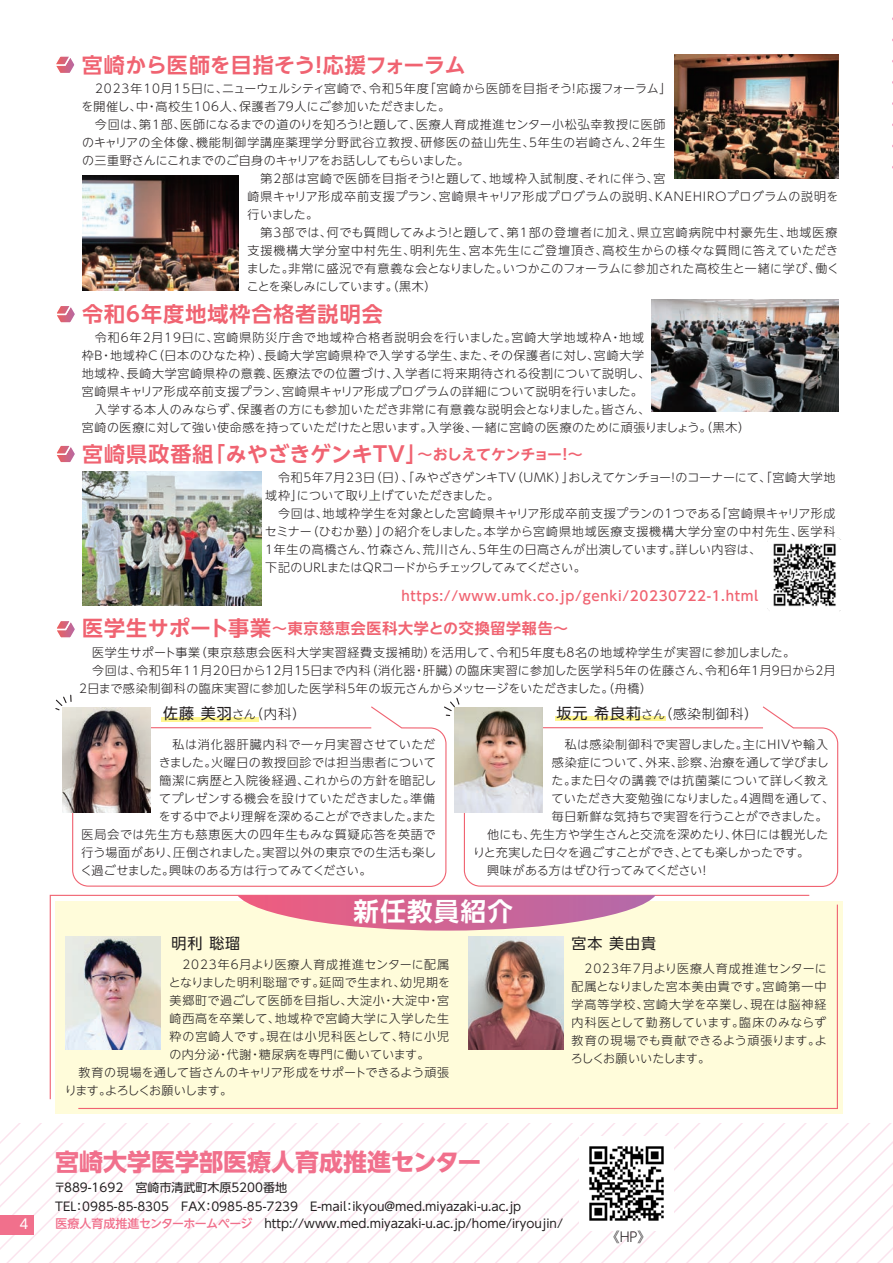
<style>
.page{position:relative;width:893px;height:1263px;background:#fff}
.page>*{position:absolute;margin:0;border:0;box-sizing:border-box;transform-origin:0 0}
.t1{font:700 25.5px "UD Shin Go NT Pro De";letter-spacing:.05em;color:#fff}
.t2{font:700 24px "UD Shin Go NT Pro";color:#f1708c}
.t3{font:700 21px "UD Shin Go NT Pro De";letter-spacing:.02em;color:#f06371}
.t4{font:700 21px "UD Shin Go NT Pro De";letter-spacing:-.005em;color:#f06371}
.t5{font:700 21px "UD Shin Go NT Pro De";letter-spacing:.05em;color:#f06371}
.t6{font:700 15px "UD Shin Go NT Pro De";letter-spacing:.05em;color:#f06371}
.t7{font:15px "UD Shin Go NT Pro";letter-spacing:.06em;color:#231f20}
.t8{font:500 13.5px "UD Shin Go NT Pro";letter-spacing:.05em;color:#f06371}
.t9{font:300 13.5px "UD Shin Go NT Pro";letter-spacing:.06em;color:#231f20}
.t10{font:13.5px "UD Shin Go NT Pro";color:#fff}
.t11{font:300 12px/18px "UD Shin Go NT Pro";letter-spacing:.03em;color:#231f20}
.t12{font:12px/19.5px "UD Shin Go NT Pro";color:#231f20}
.t13{font:300 12px "UD Shin Go NT Pro";letter-spacing:.065em;color:#231f20}
.t14{font:300 12px "UD Shin Go NT Pro";letter-spacing:.08em;color:#231f20}
.t15{font:300 12px "UD Shin Go NT Pro";letter-spacing:-.035em;color:#231f20}
.t16{font:300 12px "UD Shin Go NT Pro";letter-spacing:-.005em;color:#231f20}
.t17{font:300 12px "UD Shin Go NT Pro";letter-spacing:.06em;color:#231f20}
.t18{font:300 12px "UD Shin Go NT Pro";letter-spacing:.005em;color:#231f20}
.t19{font:300 12px "UD Shin Go NT Pro";letter-spacing:.01em;color:#231f20}
.t20{font:300 12px "UD Shin Go NT Pro";letter-spacing:-.02em;color:#231f20}
.t21{font:300 12px "UD Shin Go NT Pro";letter-spacing:-.015em;color:#231f20}
.t22{font:300 12px "UD Shin Go NT Pro";letter-spacing:.075em;color:#231f20}
.t23{font:300 12px "UD Shin Go NT Pro";letter-spacing:-.03em;color:#231f20}
.t24{font:300 12px "UD Shin Go NT Pro";letter-spacing:.05em;color:#231f20}
.t25{font:300 12px "UD Shin Go NT Pro";letter-spacing:-.055em;color:#231f20}
.s1{font-size:15px}
.s2{font-size:21px}
.s3{font-weight:300;font-size:12px}
.s4{font-weight:300;font-size:13.5px}
.s5{font-weight:400;font-size:15px}
.s6{font-size:12px}
.s7{font-weight:500;color:#f1708c}
</style>
<div class="page">
<svg style="left:892px;top:17px;width:1px;height:152px"></svg>
<svg style="left:319px;top:1124px;width:22px;height:139px"></svg>
<svg style="left:341px;top:1124px;width:21px;height:139px"></svg>
<svg style="left:362px;top:1124px;width:21px;height:139px"></svg>
<svg style="left:383px;top:1124px;width:21px;height:139px"></svg>
<svg style="left:404px;top:1124px;width:22px;height:139px"></svg>
<svg style="left:426px;top:1124px;width:21px;height:139px"></svg>
<svg style="left:447px;top:1124px;width:21px;height:139px"></svg>
<svg style="left:468px;top:1124px;width:21px;height:139px"></svg>
<svg style="left:489px;top:1124px;width:21px;height:139px"></svg>
<svg style="left:510px;top:1124px;width:22px;height:139px"></svg>
<svg style="left:532px;top:1124px;width:21px;height:139px"></svg>
<svg style="left:553px;top:1124px;width:21px;height:139px"></svg>
<svg style="left:574px;top:1124px;width:319px;height:139px"></svg>
<div style="left:0;top:1215px;width:34px;height:19px;background:#f1708c"></div>
<div style="left:55px;top:901px;width:787px;height:213px;background:#fffcda"></div>
<img style="left:580px;top:1137px;width:93px;height:93px">
<img style="left:82px;top:175px;width:157px;height:116px">
<img style="left:674px;top:54px;width:164px;height:125px">
<svg style="left:56px;top:56px;width:19px;height:17px"></svg>
<img style="left:652px;top:299px;width:186px;height:113px">
<svg style="left:57px;top:306px;width:18px;height:17px"></svg>
<img style="left:767px;top:537px;width:74px;height:74px">
<img style="left:82px;top:471px;width:180px;height:134px">
<svg style="left:57px;top:445px;width:18px;height:18px"></svg>
<svg style="left:49px;top:894px;width:761px;height:206px"></svg>
<svg style="left:77px;top:903px;width:761px;height:206px"></svg>
<svg style="left:237px;top:895px;width:419px;height:36px"></svg>
<div style="left:464px;top:727px;width:374px;height:160px;border:1px solid #f06371;border-radius:16px"></div>
<div style="left:72px;top:727px;width:375px;height:160px;border:1px solid #f06371;border-radius:16px"></div>
<hr style="left:161px;top:717px;width:98px;height:4px;background:#fff690">
<div style="left:555px;top:716px;width:110px;height:5px;background:#fff690"></div>
<img style="left:455px;top:707px;width:88px;height:106px">
<svg style="left:57px;top:621px;width:18px;height:17px"></svg>
<svg style="left:444px;top:697px;width:16px;height:19px"></svg>
<svg style="left:55px;top:695px;width:17px;height:16px"></svg>
<img style="left:62px;top:707px;width:89px;height:106px">
<p class="t10" style="left:20px;top:1213px;width:10px">4</p>
<h3 class="t4" style="left:82px;top:48px;width:386px">宮崎から医師を目指そう！応援フォーラム</h3>
<p class="t11" style="left:82px;top:79px;width:591px">　2023年10月15日に、ニューウェルシティ宮崎で、令和5年度「宮崎から医師を目指そう！応援フォーラム」</p>
<p class="t17" style="left:81px;top:97px;width:370px">を開催し、中・高校生106人、保護者79人にご参加いただきました。</p>
<p class="t11" style="left:82px;top:115px;width:585px">　今回は、第1部、医師になるまでの道のりを知ろう！と題して、医療人育成推進センター小松弘幸教授に医師</p>
<p class="t13" style="left:82px;top:133px;width:585px">のキャリアの全体像、機能制御学講座薬理学分野武谷立教授、研修医の益山先生、5年生の岩崎さん、2年生</p>
<p class="t15" style="left:82px;top:151px;width:389px">の三重野さんにこれまでのご自身のキャリアをお話ししてもらいました。</p>
<p class="t11" style="left:248px;top:169px;width:419px">　第2部は宮崎で医師を目指そう！と題して、地域枠入試制度、それに伴う、宮</p>
<p class="t11" style="left:248px;top:187px;width:592px">崎県キャリア形成卒前支援プラン、宮崎県キャリア形成プログラムの説明、KANEHIROプログラムの説明を</p>
<p class="t11" style="left:248px;top:205px;width:72px">行いました。</p>
<p class="t14" style="left:248px;top:223px;width:591px">　第3部では、何でも質問してみよう！と題して、第1部の登壇者に加え、県立宮崎病院中村豪先生、地域医療</p>
<p class="t14" style="left:248px;top:241px;width:592px">支援機構大学分室中村先生、明利先生、宮本先生にご登壇頂き、高校生からの様々な質問に答えていただき</p>
<p class="t11" style="left:247px;top:259px;width:594px">ました。非常に盛況で有意義な会となりました。いつかこのフォーラムに参加された高校生と一緒に学び、働く</p>
<p class="t15" style="left:247px;top:277px;width:191px">ことを楽しみにしています。（黒木）</p>
<h3 class="t5" style="left:82px;top:296px;width:302px">令和6年度地域枠合格者説明会</h3>
<p class="t11" style="left:82px;top:328px;width:670px">　令和6年2月19日に、宮崎県防災庁舎で地域枠合格者説明会を行いました。宮崎大学地域枠A・地域<br>枠B・地域枠C（日本のひなた枠）、長崎大学宮崎県枠で入学する学生、また、その保護者に対し、宮崎大学<br>地域枠、長崎大学宮崎県枠の意義、医療法での位置づけ、入学者に将来期待される役割について説明し、<br>宮崎県キャリア形成卒前支援プラン、宮崎県キャリア形成プログラムの詳細について説明を行いました。<br>　入学する本人のみならず、保護者の方にも参加いただき非常に有意義な説明会となりました。皆さん、<br>宮崎の医療に対して強い使命感を持っていただけたと思います。入学後、一緒に宮崎の医療のために頑張りましょう。（黒木）</p>
<h3 class="t3" style="left:82px;top:437px;width:502px">宮崎県政番組「みやざきゲンキTV」<span class="s1">～おしえてケンチョー！～</span></h3>
<p class="t11" style="left:265px;top:468px;width:572px">　令和5年7月23日（日）、「みやざきゲンキTV（UMK）」おしえてケンチョー！のコーナーにて、「宮崎大学地域枠」について取り上げていただきました。<br>　今回は、地域枠学生を対象とした宮崎県キャリア形成卒前支援プランの１つである「宮崎県キャリア形成セミナー（ひむか塾）」の紹介をしました。本学から宮崎県地域医療支援機構大学分室の中村先生、医学科1年生の高橋さん、竹森さん、荒川さん、5年生の日高さんが出演しています。詳しい内容は、<br>下記のURLまたはQRコードからチェックしてみてください。</p>
<p class="t8" style="left:401px;top:585px;width:358px">https://www.umk.co.jp/genki/20230722-1.html</p>
<p class="t6" style="left:82px;top:616px;width:488px"><span class="s2">医学生サポート事業</span>～東京慈恵会医科大学との交換留学報告～</p>
<p class="t11" style="left:77px;top:643px;width:760px">　医学生サポート事業（東京慈恵会医科大学実習経費支援補助）を活用して、令和５年度も８名の地域枠学生が実習に参加しました。<br>　今回は、令和5年11月20日から１２月１５日まで内科（消化器・肝臓）の臨床実習に参加した医学科５年の佐藤さん、令和６年１月９日から２月<br>２日まで感染制御科の臨床実習に参加した医学科５年の坂元さんからメッセージをいただきました。（舟橋）</p>
<p class="t7" style="left:163px;top:702px;width:144px">佐藤 美羽<span class="s3">さん</span><span class="s4">（内科）</span></p>
<p class="t9" style="left:557px;top:703px;width:203px"><span class="s5">坂元 希良莉</span><span class="s6">さん</span>（感染制御科）</p>
<p class="t24" style="left:160px;top:734px;width:277px">　私は消化器肝臓内科で一ヶ月実習させていただ</p>
<p class="t11" style="left:159px;top:752px;width:278px">きました。火曜日の教授回診では担当患者について</p>
<p class="t11" style="left:160px;top:770px;width:278px">簡潔に病歴と入院後経過、これからの方針を暗記し</p>
<p class="t11" style="left:159px;top:788px;width:278px">てプレゼンする機会を設けていただきました。準備</p>
<p class="t23" style="left:159px;top:806px;width:278px">をする中でより理解を深めることができました。また</p>
<p class="t13" style="left:82px;top:824px;width:355px">医局会では先生方も慈恵医大の四年生もみな質疑応答を英語で</p>
<p class="t11" style="left:82px;top:842px;width:356px">行う場面があり、圧倒されました。実習以外の東京での生活も楽し</p>
<p class="t21" style="left:80px;top:860px;width:293px">く過ごせました。興味のある方は行ってみてください。</p>
<p class="t11" style="left:552px;top:734px;width:278px">　私は感染制御科で実習しました。主にHIVや輸入</p>
<p class="t11" style="left:552px;top:752px;width:278px">感染症について、外来、診察、治療を通して学びまし</p>
<p class="t11" style="left:551px;top:770px;width:279px">た。また日々の講義では抗菌薬について詳しく教え</p>
<p class="t11" style="left:551px;top:788px;width:284px">ていただき大変勉強になりました。4週間を通して、</p>
<p class="t16" style="left:552px;top:806px;width:277px">毎日新鮮な気持ちで実習を行うことができました。</p>
<p class="t19" style="left:474px;top:824px;width:356px">　他にも、先生方や学生さんと交流を深めたり、休日には観光した</p>
<p class="t20" style="left:473px;top:842px;width:338px">りと充実した日々を過ごすことができ、とても楽しかったです。</p>
<p class="t16" style="left:474px;top:860px;width:238px">　興味がある方はぜひ行ってみてください！</p>
<h1 class="t1" style="left:354px;top:890px;width:161px">新任教員紹介</h1>
<p class="t7" style="left:172px;top:931px;width:70px">明利 聡瑠</p>
<p class="t7" style="left:571px;top:931px;width:86px">宮本 美由貴</p>
<p class="t22" style="left:170px;top:955px;width:281px">　2023年6月より医療人育成推進センターに配属</p>
<p class="t11" style="left:169px;top:973px;width:283px">となりました明利聡瑠です。延岡で生まれ、幼児期を</p>
<p class="t11" style="left:170px;top:991px;width:281px">美郷町で過ごして医師を目指し、大淀小・大淀中・宮</p>
<p class="t11" style="left:170px;top:1009px;width:281px">崎西高を卒業して、地域枠で宮崎大学に入学した生</p>
<p class="t13" style="left:170px;top:1027px;width:281px">粋の宮崎人です。現在は小児科医として、特に小児</p>
<p class="t11" style="left:169px;top:1045px;width:268px">の内分泌・代謝・糖尿病を専門に働いています。　</p>
<p class="t18" style="left:66px;top:1063px;width:385px">　教育の現場を通して皆さんのキャリア形成をサポートできるよう頑張</p>
<p class="t25" style="left:65px;top:1081px;width:169px">ります。よろしくお願いします。</p>
<p class="t11" style="left:571px;top:959px;width:258px;text-align:justify">　2023年7月より医療人育成推進センターに配属となりました宮本美由貴です。宮崎第一中学高等学校、宮崎大学を卒業し、現在は脳神経内科医として勤務しています。臨床のみならず教育の現場でも貢献できるよう頑張ります。よろしくお願いいたします。</p>
<h2 class="t2" style="left:55px;top:1142px;width:428px">宮崎大学医学部医療人育成推進センター</h2>
<p class="t12" style="left:54px;top:1177px;width:469px">〒889-1692　宮崎市清武町木原5200番地<br>TEL：0985-85-8305　FAX：0985-85-7239　E-mail：ikyou@med.miyazaki-u.ac.jp</p>
<p class="t12" style="left:55px;top:1213px;width:509px"><span class="s7">医療人育成推進センターホームページ　</span>http://www.med.miyazaki-u.ac.jp/home/iryoujin/</p>
<p class="t9" style="left:606px;top:1226px;width:46px">《HP》</p>
</div>
